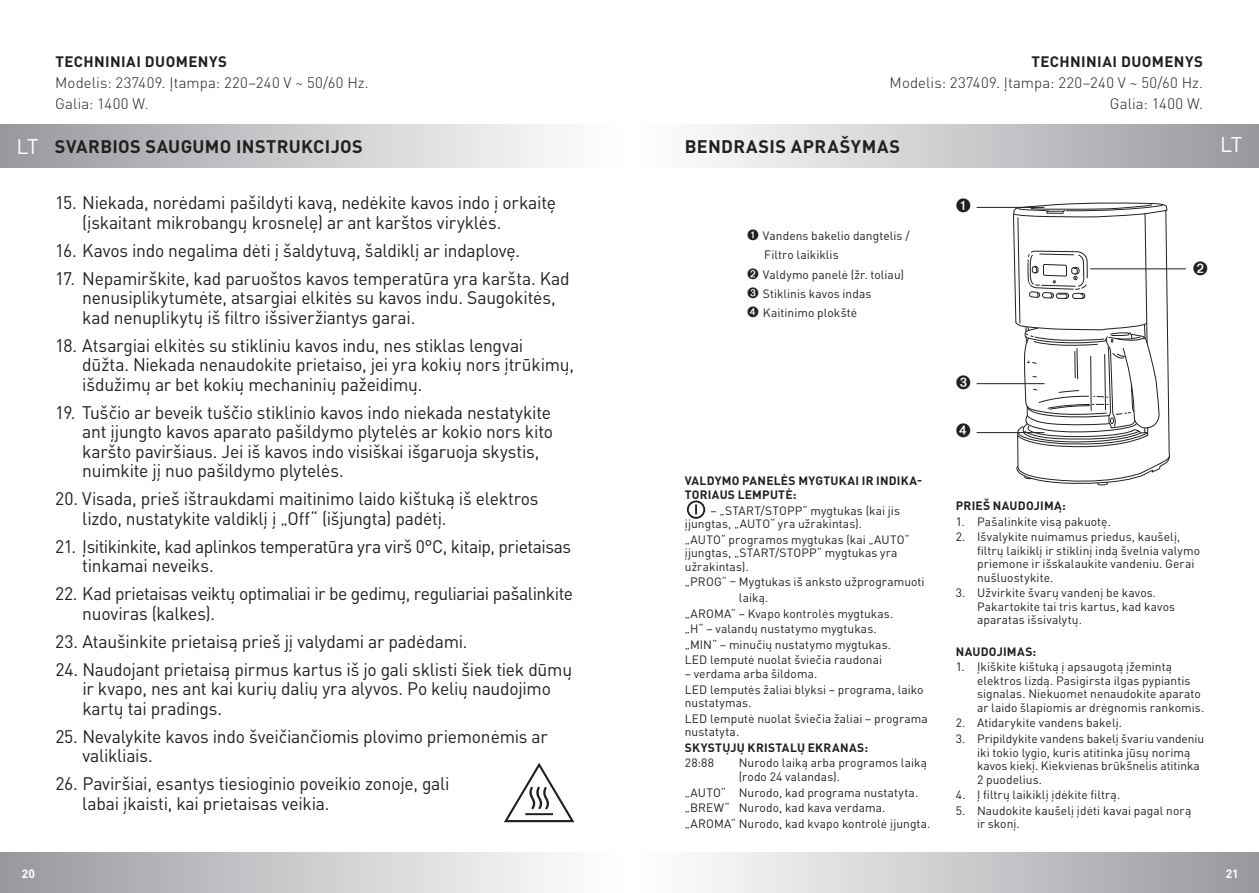
<style>
.page{position:relative;width:1259px;height:893px;background:#fff}
.page>*{position:absolute;margin:0;border:0;box-sizing:border-box;transform-origin:0 0}
.t1{font:21px "DIN Pro";color:#fff}
.t2{font:18px/19.5px "DIN Pro";letter-spacing:-.015em;color:#231f20}
.t3{font:700 18px "DIN Pro";letter-spacing:.02em;color:#231f20}
.t4{font:300 15px/21px "DIN Pro";letter-spacing:.015em;color:#231f20;text-align:right}
.t5{font:700 15px "DIN Pro";letter-spacing:.025em;color:#231f20}
.t6{font:12px/13.5px "DIN Pro";letter-spacing:.005em;color:#231f20}
.t7{font:700 12px/13.5px "DIN Pro";letter-spacing:.02em;color:#231f20}
.t8{font:700 12px "DIN Pro";color:#fff}
.s1{font-weight:400;font-size:21px;color:#fff}
</style>
<div class="page">
<div style="left:629px;top:852px;width:630px;height:41px;background:linear-gradient(to right,#fff,#989a9e)"></div>
<div style="left:629px;top:125px;width:630px;height:42px;background:linear-gradient(to right,#fff,#989a9e)"></div>
<div style="left:0;top:852px;width:629px;height:41px;background:linear-gradient(to right,#98999d,#fff)"></div>
<div style="left:0;top:125px;width:629px;height:42px;background:linear-gradient(to right,#98999e,#fff)"></div>
<div style="left:687px;top:500px;width:18px;height:19px;border:2px solid #231f20;border-radius:50%"></div>
<svg style="left:695px;top:504px;width:2px;height:10px"></svg>
<hr style="left:976px;top:383px;width:68px;height:1px;background:#231f20">
<hr style="left:976px;top:207px;width:68px;height:1px;background:#231f20">
<hr style="left:1090px;top:268px;width:95px;height:1px;background:#231f20">
<hr style="left:976px;top:432px;width:68px;height:1px;background:#231f20">
<svg style="left:1005px;top:202px;width:167px;height:284px"></svg>
<svg style="left:504px;top:763px;width:70px;height:59px"></svg>
<p class="t5" style="left:55px;top:51px;width:173px">TECHNINIAI DUOMENYS</p>
<p class="t4" style="left:55px;top:71px;width:315px;text-align:left">Modelis: 237409. Įtampa: 220–240 V ~ 50/60 Hz.<br>Galia: 1400 W.</p>
<p class="t5" style="left:1031px;top:51px;width:173px">TECHNINIAI DUOMENYS</p>
<p class="t4" style="left:889px;top:71px;width:315px">Modelis: 237409. Įtampa: 220–240 V ~ 50/60 Hz.<br>Galia: 1400 W.</p>
<h2 class="t3" style="left:685px;top:134px;width:217px">BENDRASIS APRAŠYMAS</h2>
<h2 class="t3" style="left:16px;top:134px;width:348px"><span class="s1">LT</span> SVARBIOS SAUGUMO INSTRUKCIJOS</h2>
<h1 class="t1" style="left:1220px;top:130px;width:24px">LT</h1>
<h2 class="t2" style="left:82px;top:192px;width:475px;text-indent:-27px">15. Niekada, norėdami pašildyti kavą, nedėkite kavos indo į orkaitę (įskaitant mikrobangų krosnelę) ar ant karštos viryklės.</h2>
<h2 class="t2" style="left:55px;top:240px;width:466px">16. Kavos indo negalima dėti į šaldytuvą, šaldiklį ar indaplovę.</h2>
<h2 class="t2" style="left:82px;top:268px;width:489px;text-indent:-27px">17. Nepamirškite, kad paruoštos kavos temperatūra yra karšta. Kad nenusiplikytumėte, atsargiai elkitės su kavos indu. Saugokitės, kad nenuplikytų iš filtro išsiveržiantys garai.</h2>
<h2 class="t2" style="left:82px;top:335px;width:493px;text-indent:-27px">18. Atsargiai elkitės su stikliniu kavos indu, nes stiklas lengvai dūžta. Niekada nenaudokite prietaiso, jei yra kokių nors įtrūkimų, išdužimų ar bet kokių mechaninių pažeidimų.</h2>
<p class="t2" style="left:82px;top:402px;width:472px;text-indent:-27px">19. Tuščio ar beveik tuščio stiklinio kavos indo niekada nestatykite ant įjungto kavos aparato pašildymo plytelės ar kokio nors kito karšto paviršiaus. Jei iš kavos indo visiškai išgaruoja skystis, nuimkite jį nuo pašildymo plytelės.</p>
<h2 class="t2" style="left:82px;top:488px;width:458px;text-indent:-27px">20. Visada, prieš ištraukdami maitinimo laido kištuką iš elektros lizdo, nustatykite valdiklį į „Off“ (išjungta) padėtį.</h2>
<h2 class="t2" style="left:82px;top:536px;width:490px;text-indent:-27px">21. Įsitikinkite, kad aplinkos temperatūra yra virš 0°C, kitaip, prietaisas tinkamai neveiks.</h2>
<h2 class="t2" style="left:82px;top:583px;width:492px;text-indent:-27px">22. Kad prietaisas veiktų optimaliai ir be gedimų, reguliariai pašalinkite nuoviras (kalkes).</h2>
<h2 class="t2" style="left:55px;top:631px;width:414px">23. Ataušinkite prietaisą prieš jį valydami ar padėdami.</h2>
<h2 class="t2" style="left:82px;top:659px;width:491px;text-indent:-27px">24. Naudojant prietaisą pirmus kartus iš jo gali sklisti šiek tiek dūmų ir kvapo, nes ant kai kurių dalių yra alyvos. Po kelių naudojimo kartų tai pradings.</h2>
<h2 class="t2" style="left:82px;top:726px;width:467px;text-indent:-27px">25. Nevalykite kavos indo šveičiančiomis plovimo priemonėmis ar valikliais.</h2>
<h2 class="t2" style="left:82px;top:773px;width:369px;text-indent:-27px">26. Paviršiai, esantys tiesioginio poveikio zonoje, gali labai įkaisti, kai prietaisas veikia.</h2>
<p class="t6" style="left:747px;top:229px;width:164px">➊ Vandens bakelio dangtelis /</p>
<p class="t6" style="left:764px;top:248px;width:76px">Filtro laikiklis</p>
<p class="t6" style="left:747px;top:267px;width:159px">➋ Valdymo panelė (žr. toliau)</p>
<p class="t6" style="left:747px;top:286px;width:126px">➌ Stiklinis kavos indas</p>
<p class="t6" style="left:747px;top:306px;width:112px">➍ Kaitinimo plokštė</p>
<p class="t7" style="left:685px;top:474px;width:239px">VALDYMO PANELĖS MYGTUKAI IR INDIKA-<br>TORIAUS LEMPUTĖ:</p>
<p class="t6" style="left:685px;top:503px;width:217px;text-indent:26px">– „START/STOPP“ mygtukas (kai jis įjungtas, „AUTO“ yra užrakintas).</p>
<p class="t6" style="left:685px;top:532px;width:226px">„AUTO“ programos mygtukas (kai „AUTO“ įjungtas, „START/STOPP“ mygtukas yra užrakintas).</p>
<p class="t6" style="left:685px;top:575px;width:241px">„PROG“ – Mygtukas iš anksto užprogramuoti</p>
<p class="t6" style="left:739px;top:590px;width:31px">laiką.</p>
<p class="t6" style="left:685px;top:606px;width:210px">„AROMA“ – Kvapo kontrolės mygtukas.</p>
<p class="t6" style="left:685px;top:622px;width:193px">„H“ – valandų nustatymo mygtukas.</p>
<p class="t6" style="left:685px;top:637px;width:208px">„MIN“ – minučių nustatymo mygtukas.</p>
<p class="t6" style="left:685px;top:653px;width:199px">LED lemputė nuolat šviečia raudonai</p>
<p class="t6" style="left:685px;top:665px;width:240px;line-height:15.6px">– verdama arba šildoma.<br>LED lemputės žaliai blyksi – programa, laiko</p>
<p class="t6" style="left:685px;top:694px;width:245px;line-height:15.6px">nustatymas.<br>LED lemputė nuolat šviečia žaliai – programa</p>
<p class="t6" style="left:685px;top:725px;width:56px">nustatyta.</p>
<p class="t7" style="left:685px;top:740px;width:185px">SKYSTŲJŲ KRISTALŲ EKRANAS:</p>
<p class="t6" style="left:685px;top:756px;width:31px">28:88</p>
<p class="t6" style="left:739px;top:756px;width:190px">Nurodo laiką arba programos laiką (rodo 24 valandas).</p>
<p class="t6" style="left:685px;top:784px;width:247px;line-height:15.6px">„AUTO“ Nurodo, kad programa nustatyta. „BREW“ Nurodo, kad kava verdama. „AROMA“ Nurodo, kad kvapo kontrolė įjungta.</p>
<p class="t7" style="left:956px;top:498px;width:111px">PRIEŠ NAUDOJIMĄ:</p>
<p class="t6" style="left:955px;top:514px;width:157px">1. Pašalinkite visą pakuotę.</p>
<p class="t6" style="left:977px;top:530px;width:224px;text-indent:-21px">2. Išvalykite nuimamus priedus, kaušelį, filtrų laikiklį ir stiklinį indą švelnia valymo priemone ir išskalaukite vandeniu. Gerai nušluostykite.</p>
<p class="t6" style="left:977px;top:586px;width:199px;text-indent:-21px">3. Užvirkite švarų vandenį be kavos.<br>Pakartokite tai tris kartus, kad kavos aparatas išsivalytų.</p>
<p class="t7" style="left:956px;top:644px;width:82px">NAUDOJIMAS:</p>
<p class="t6" style="left:977px;top:660px;width:229px;text-indent:-21px">1. Įkiškite kištuką į apsaugotą įžemintą elektros lizdą. Pasigirsta ilgas pypiantis signalas. Niekuomet nenaudokite aparato ar laido šlapiomis ar drėgnomis rankomis.</p>
<p class="t6" style="left:955px;top:716px;width:168px">2. Atidarykite vandens bakelį.</p>
<p class="t6" style="left:977px;top:731px;width:229px;text-indent:-21px">3. Pripildykite vandens bakelį švariu vandeniu iki tokio lygio, kuris atitinka jūsų norimą kavos kiekį. Kiekvienas brūkšnelis atitinka 2 puodelius.</p>
<p class="t6" style="left:955px;top:788px;width:166px">4. Į filtrų laikiklį įdėkite filtrą.</p>
<p class="t6" style="left:977px;top:803px;width:216px;text-indent:-21px">5. Naudokite kaušelį įdėti kavai pagal norą ir skonį.</p>
<p class="t8" style="left:22px;top:865px;width:15px">20</p>
<p class="t8" style="left:1225px;top:865px;width:15px">21</p>
</div>
